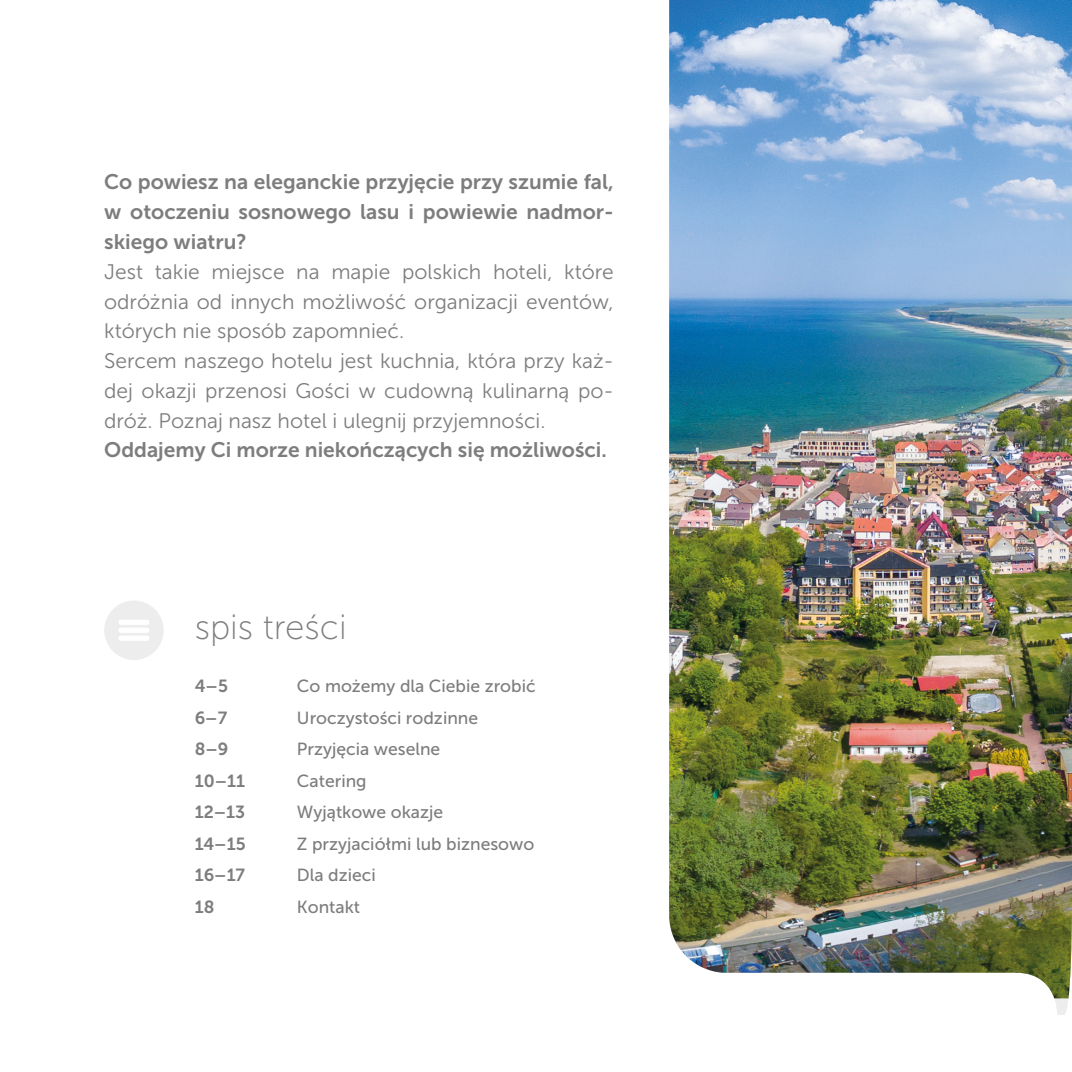
<style>
.page{position:relative;width:1072px;height:1072px;background:#fff}
.page>*{position:absolute;margin:0;border:0;box-sizing:border-box;transform-origin:0 0}
.t1{font:35px "Museo Sans 100";color:#7d7d7d}
.t2{font:21px/29.8px "Museo Sans 300";color:#7d7d7d;text-align:justify}
.t3{font:21px/29.8px "Museo Sans 700";color:#7d7d7d;text-align:justify}
.t4{font:17.5px "Museo Sans 500";color:#7d7d7d}
.t5{font:17.5px "Museo Sans 700";color:#7d7d7d}
</style>
<div class="page">
<img style="left:669px;top:0;width:402px;height:998px">
<div style="left:104px;top:600px;width:60px;height:60px;background:#ededed;border-radius:50%"></div>
<div style="left:121px;top:619px;width:26px;height:6px;background:#fff"></div>
<div style="left:121px;top:627px;width:26px;height:6px;background:#fff"></div>
<div style="left:121px;top:635px;width:26px;height:6px;background:#fff"></div>
<p class="t3" style="left:104px;top:167px;width:511px">Co powiesz na eleganckie przyjęcie przy szumie fal, w otoczeniu sosnowego lasu i powiewie nadmor&shy;skiego wiatru?</p>
<p class="t2" style="left:104px;top:257px;width:511px">Jest takie miejsce na mapie polskich hoteli, które odróżnia od innych możliwość organizacji eventów, których nie sposób zapomnieć.</p>
<p class="t2" style="left:104px;top:346px;width:511px">Sercem naszego hotelu jest kuchnia, która przy każ&shy;dej okazji przenosi Gości w cudowną kulinarną po&shy;dróż. Poznaj nasz hotel i ulegnij przyjemności.</p>
<p class="t3" style="left:104px;top:435px;width:504px">Oddajemy Ci morze niekończących się możliwości.</p>
<p class="t1" style="left:195px;top:608px;width:154px">spis treści</p>
<p class="t5" style="left:195px;top:676px;width:35px">4–5</p>
<p class="t5" style="left:195px;top:708px;width:34px">6–7</p>
<p class="t5" style="left:195px;top:739px;width:35px">8–9</p>
<p class="t5" style="left:195px;top:771px;width:52px">10–11</p>
<p class="t5" style="left:195px;top:802px;width:52px">12–13</p>
<p class="t5" style="left:195px;top:834px;width:52px">14–15</p>
<p class="t5" style="left:195px;top:865px;width:52px">16–17</p>
<p class="t5" style="left:195px;top:897px;width:21px">18</p>
<p class="t4" style="left:297px;top:676px;width:240px">Co możemy dla Ciebie zrobić</p>
<p class="t4" style="left:297px;top:708px;width:183px">Uroczystości rodzinne</p>
<p class="t4" style="left:297px;top:739px;width:145px">Przyjęcia weselne</p>
<p class="t4" style="left:297px;top:771px;width:71px">Catering</p>
<p class="t4" style="left:297px;top:802px;width:148px">Wyjątkowe okazje</p>
<p class="t4" style="left:297px;top:834px;width:239px">Z przyjaciółmi lub biznesowo</p>
<p class="t4" style="left:297px;top:865px;width:80px">Dla dzieci</p>
<p class="t4" style="left:297px;top:897px;width:65px">Kontakt</p>
</div>
